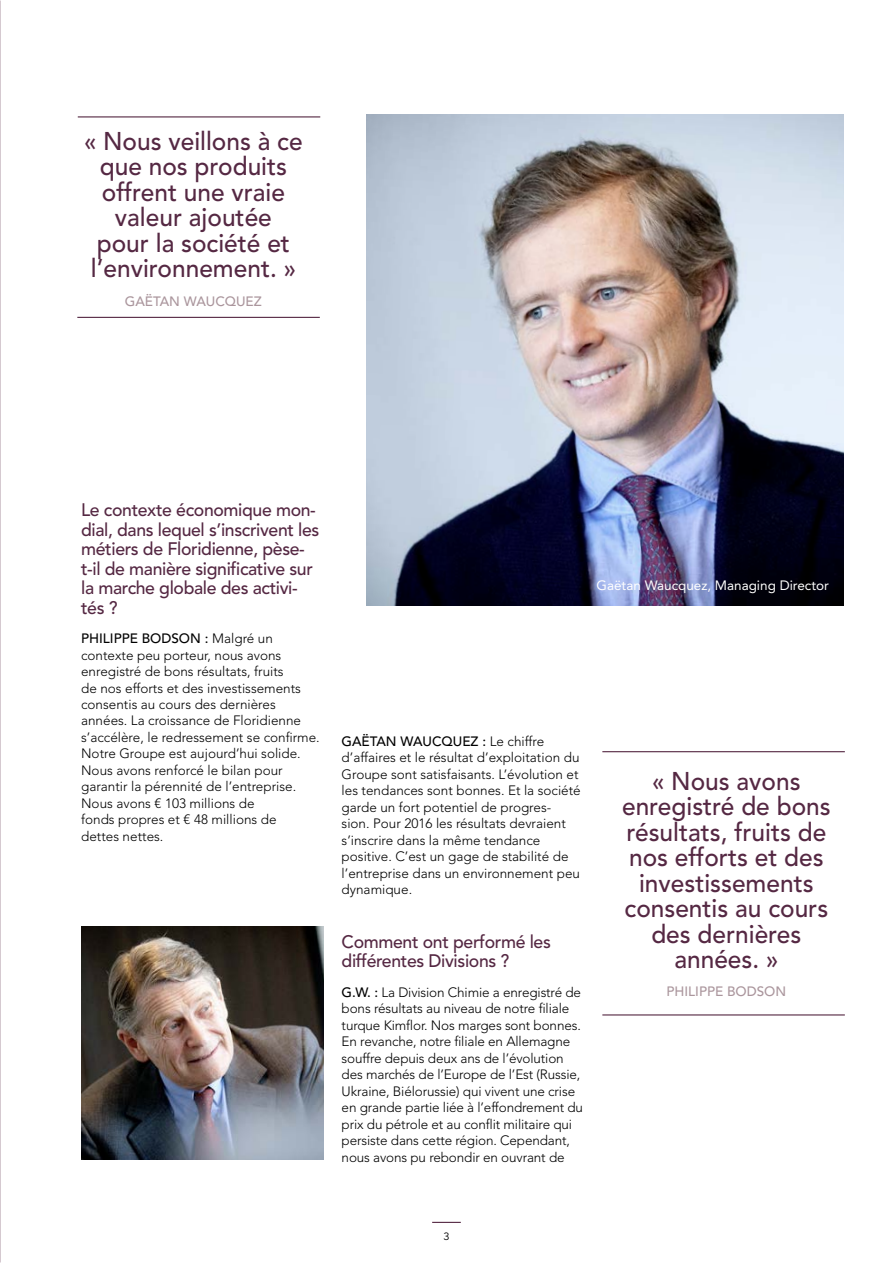
<style>
.page{position:relative;width:893px;height:1263px;background:#fff}
.page>*{position:absolute;margin:0;border:0;box-sizing:border-box;transform-origin:0 0}
.t1{font:500 25.5px/25.5px "Avenir LT Std";color:#552843;text-align:center;scale:.96 1}
.t2{font:500 18px/19.5px "Avenir LT Std";letter-spacing:-.02em;color:#552843}
.t3{font:300 13.5px/16.5px "Avenir LT Std";color:#000}
.t4{font:13.5px "Avenir LT Std";color:#fff}
.t5{font:500 13.5px "Avenir LT Std";color:#ab969d}
.t6{font:10.5px "Avenir LT Std";color:#000;scale:1.05 1}
.s1{font-weight:500}
</style>
<div class="page">
<svg style="left:432px;top:1222px;width:29px;height:1px"></svg>
<hr style="left:602px;top:751px;width:243px;height:1px;background:#552843">
<hr style="left:602px;top:1014px;width:243px;height:1px;background:#552843">
<img style="left:81px;top:926px;width:242px;height:234px">
<img style="left:367px;top:115px;width:476px;height:491px">
<hr style="left:78px;top:116px;width:242px;height:1px;background:#552843">
<hr style="left:77px;top:317px;width:243px;height:1px;background:#552843">
<h1 class="t1" style="left:84px;top:129px;width:229px">« Nous veillons à ce que nos produits offrent une vraie valeur ajoutée<br>pour la société et l’environnement. »</h1>
<p class="t5" style="left:125px;top:293px;width:138px">GAËTAN WAUCQUEZ</p>
<h2 class="t2" style="left:81px;top:501px;width:240px">Le contexte économique mon&shy;dial, dans lequel s’inscrivent les métiers de Floridienne, pèse&shy;t-il de manière significative sur la marche globale des activi&shy;tés ?</h2>
<p class="t3" style="left:81px;top:630px;width:240px"><span class="s1">PHILIPPE BODSON :</span> Malgré un contexte peu porteur, nous avons enregistré de bons résultats, fruits<br>de nos efforts et des investissements consentis au cours des dernières années. La croissance de Floridienne s’accélère, le redressement se confirme.<br>Notre Groupe est aujourd’hui solide.<br>Nous avons renforcé le bilan pour garantir la pérennité de l’entreprise.<br>Nous avons € 103 millions de<br>fonds propres et € 48 millions de<br>dettes nettes.</p>
<p class="t4" style="left:597px;top:577px;width:234px">Gaëtan Waucquez, Managing Director</p>
<p class="t3" style="left:342px;top:733px;width:241px"><span class="s1">GAËTAN WAUCQUEZ :</span> Le chiffre d’affaires et le résultat d’exploitation du Groupe sont satisfaisants. L’évolution et les tendances sont bonnes. Et la société garde un fort potentiel de progres&shy;sion. Pour 2016 les résultats devraient s’inscrire dans la même tendance positive. C’est un gage de stabilité de l’entreprise dans un environnement peu dynamique.</p>
<h2 class="t2" style="left:342px;top:932px;width:211px">Comment ont performé les différentes Divisions ?</h2>
<p class="t3" style="left:342px;top:984px;width:243px"><span class="s1">G.W. :</span> La Division Chimie a enregistré de bons résultats au niveau de notre filiale turque Kimflor. Nos marges sont bonnes.<br>En revanche, notre filiale en Allemagne souffre depuis deux ans de l’évolution des marchés de l’Europe de l’Est (Russie, Ukraine, Biélorussie) qui vivent une crise en grande partie liée à l’effondrement du prix du pétrole et au conflit militaire qui persiste dans cette région. Cependant, nous avons pu rebondir en ouvrant de</p>
<h1 class="t1" style="left:622px;top:769px;width:219px">« Nous avons enregistré de bons résultats, fruits de nos efforts et des investissements consentis au cours des dernières années. »</h1>
<p class="t5" style="left:666px;top:984px;width:121px">PHILIPPE BODSON</p>
<p class="t6" style="left:443px;top:1230px;width:7px">3</p>
</div>
